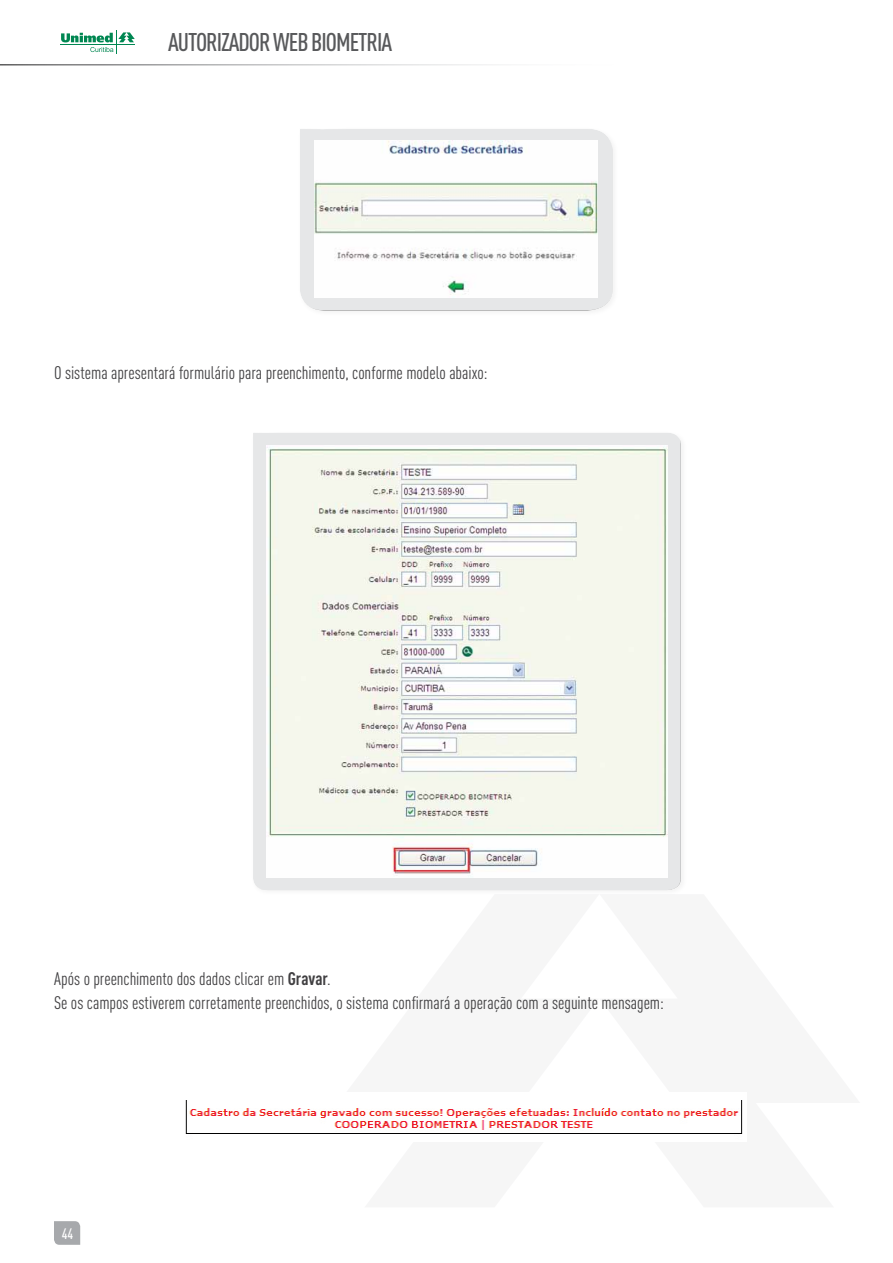
<style>
.page{position:relative;width:893px;height:1263px;background:#fff}
.page>*{position:absolute;margin:0;border:0;box-sizing:border-box;transform-origin:0 0}
.t1{font:500 25.2px "DIN Cond";letter-spacing:-.04em;color:#58595b}
.t2{font:18px/24px "DIN Cond";letter-spacing:-.005em;color:#414042}
.t3{font:500 15px "DIN Cond";color:#fff}
.s1{font-weight:700}
</style>
<div class="page">
<hr style="left:60px;top:45px;width:75px;height:1px;background:#008752">
<svg style="left:61px;top:31px;width:74px;height:23px"></svg>
<div style="left:250px;top:430px;width:438px;height:467px;background:#000;opacity:.05"></div>
<div style="left:252px;top:437px;width:430px;height:453px;background:#e6e7e8"></div>
<div style="left:300px;top:128px;width:314px;height:171px;background:#e6e7e8"></div>
<div style="left:300px;top:137px;width:314px;height:174px;background:#e6e7e8"></div>
<img style="left:315px;top:140px;width:282px;height:158px">
<img style="left:266px;top:445px;width:402px;height:432px">
<img style="left:185px;top:1100px;width:558px;height:34px">
<svg style="left:54px;top:1221px;width:26px;height:24px"></svg>
<h1 class="t1" style="left:168px;top:27px;width:226px">AUTORIZADOR WEB BIOMETRIA</h1>
<p class="t2" style="left:54px;top:361px;width:435px">O sistema apresentará formulário para preenchimento, conforme modelo abaixo:</p>
<p class="t2" style="left:54px;top:967px;width:611px">Após o preenchimento dos dados clicar em <span class="s1">Gravar</span>.<br>Se os campos estiverem corretamente preenchidos, o sistema confirmará a operação com a seguinte mensagem:</p>
<p class="t3" style="left:62px;top:1224px;width:13px">44</p>
</div>
